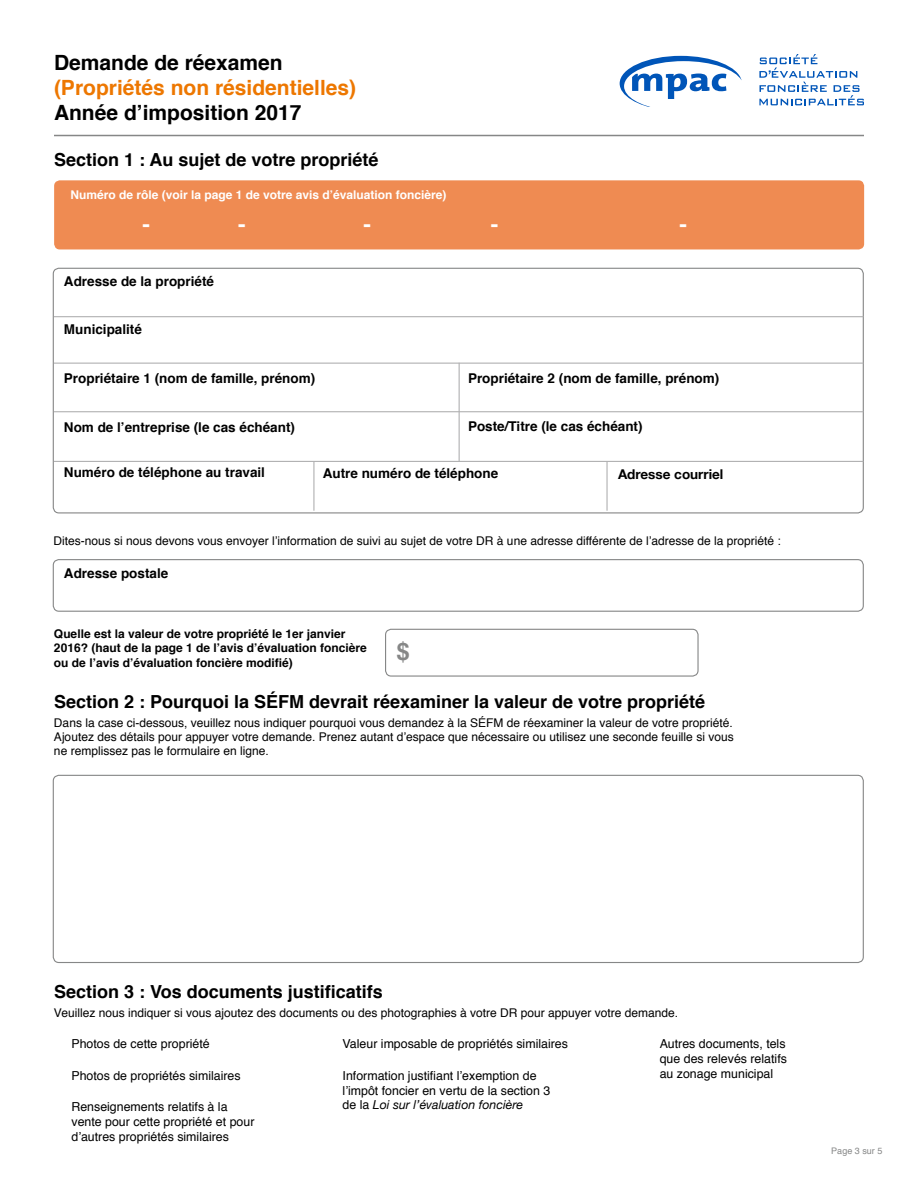
<style>
.page{position:relative;width:918px;height:1188px;background:#fff}
.page>*{position:absolute;margin:0;border:0;box-sizing:border-box;transform-origin:0 0}
.t1{font:700 24px "Helvetica";color:#868787}
.t2{font:700 22.5px "Helvetica";color:#fff}
.t3{font:700 21px/25.2px "Helvetica";color:#000}
.t4{font:700 18px "Helvetica";color:#000}
.t5{font:700 13.5px "Helvetica";color:#000}
.t6{font:700 13.5px "Helvetica Neue";color:#000}
.t7{font:12.3px/14.9px "Helvetica";color:#000}
.t8{font:italic 12.3px "Helvetica Neue";color:#000}
.t9{font:12px/14.4px "Helvetica";color:#000;text-align:justify}
.t10{font:700 12px/14.4px "Helvetica";color:#000}
.t11{font:700 12px "Helvetica";color:#fff}
.t12{font:9px "Helvetica";color:#868787}
.s1{color:#ed7700}
.s2{font-family:"Helvetica";font-style:normal}
</style>
<div class="page">
<hr style="left:54px;top:135px;width:810px;height:1px;background:#868787">
<div style="left:54px;top:180px;width:810px;height:69px;background:#ef8b52;border-radius:6px"></div>
<div style="left:53px;top:268px;width:811px;height:245px;border:1px solid #868787;border-radius:6px"></div>
<div style="left:53px;top:559px;width:811px;height:53px;border:1px solid #868787;border-radius:6px"></div>
<div style="left:53px;top:775px;width:811px;height:188px;border:1px solid #868787;border-radius:6px"></div>
<div style="left:385px;top:629px;width:314px;height:48px;border:1px solid #868787;border-radius:6px"></div>
<hr style="left:54px;top:316px;width:810px;height:1px;background:#b1b1b2">
<hr style="left:54px;top:363px;width:810px;height:1px;background:#b1b1b2">
<hr style="left:54px;top:411px;width:810px;height:1px;background:#b1b1b2">
<hr style="left:54px;top:461px;width:810px;height:1px;background:#b1b1b2">
<hr style="left:459px;top:363px;width:1px;height:98px;background:#b1b1b2">
<hr style="left:313px;top:461px;width:1px;height:50px;background:#b1b1b2">
<hr style="left:606px;top:461px;width:2px;height:50px;background:#b1b1b2">
<svg style="left:620px;top:56px;width:122px;height:50px"></svg>
<svg style="left:759px;top:54px;width:105px;height:51px"></svg>
<h1 class="t3" style="left:54px;top:50px;width:304px">Demande de réexamen <span class="s1">(Propriétés non résidentielles)<br></span>Année d’imposition 2017</h1>
<h2 class="t4" style="left:54px;top:145px;width:326px">Section 1 : Au sujet de votre propriété</h2>
<p class="t11" style="left:70px;top:185px;width:378px">Numéro de rôle (voir la page 1 de votre avis d’évaluation foncière)</p>
<h2 class="t2" style="left:142px;top:206px;width:9px">-</h2>
<h2 class="t2" style="left:238px;top:206px;width:9px">-</h2>
<h2 class="t2" style="left:363px;top:206px;width:9px">-</h2>
<h2 class="t2" style="left:491px;top:206px;width:9px">-</h2>
<h2 class="t2" style="left:680px;top:206px;width:9px">-</h2>
<p class="t5" style="left:64px;top:270px;width:152px">Adresse de la propriété</p>
<p class="t5" style="left:64px;top:319px;width:80px">Municipalité</p>
<p class="t5" style="left:64px;top:367px;width:253px">Propriétaire 1 (nom de famille, prénom)</p>
<p class="t5" style="left:64px;top:416px;width:233px">Nom de l’entreprise (le cas échéant)</p>
<p class="t5" style="left:64px;top:462px;width:203px">Numéro de téléphone au travail</p>
<p class="t5" style="left:468px;top:367px;width:253px">Propriétaire 2 (nom de famille, prénom)</p>
<p class="t5" style="left:468px;top:416px;width:176px">Poste/Titre (le cas échéant)</p>
<p class="t5" style="left:323px;top:462px;width:177px">Autre numéro de téléphone</p>
<p class="t6" style="left:618px;top:463px;width:107px">Adresse courriel</p>
<p class="t9" style="left:53px;top:533px;width:729px">Dites-nous si nous devons vous envoyer l’information de suivi au sujet de votre DR à une adresse différente de l’adresse de la propriété :</p>
<p class="t5" style="left:64px;top:562px;width:106px">Adresse postale</p>
<p class="t10" style="left:54px;top:626px;width:314px">Quelle est la valeur de votre propriété le 1er janvier<br>2016? (haut de la page 1 de l’avis d’évaluation foncière ou de l’avis d’évaluation foncière modifié)</p>
<h2 class="t4" style="left:54px;top:687px;width:653px">Section 2 : Pourquoi la SÉFM devrait réexaminer la valeur de votre propriété</h2>
<p class="t9" style="left:54px;top:716px;width:681px">Dans la case ci-dessous, veuillez nous indiquer pourquoi vous demandez à la SÉFM de réexaminer la valeur de votre propriété.<br>Ajoutez des détails pour appuyer votre demande. Prenez autant d’espace que nécessaire ou utilisez une seconde feuille si vous ne remplissez pas le formulaire en ligne.</p>
<h1 class="t1" style="left:397px;top:633px;width:15px">$</h1>
<h2 class="t4" style="left:54px;top:977px;width:330px">Section 3 : Vos documents justificatifs</h2>
<p class="t9" style="left:54px;top:1006px;width:626px">Veuillez nous indiquer si vous ajoutez des documents ou des photographies à votre DR pour appuyer votre demande.</p>
<p class="t7" style="left:71px;top:1037px;width:140px">Photos de cette propriété</p>
<p class="t7" style="left:71px;top:1068px;width:171px">Photos de propriétés similaires</p>
<p class="t7" style="left:71px;top:1100px;width:184px">Renseignements relatifs à la vente pour cette propriété et pour d’autres propriétés similaires</p>
<p class="t7" style="left:343px;top:1037px;width:227px">Valeur imposable de propriétés similaires</p>
<p class="t7" style="left:343px;top:1068px;width:209px">Information justifiant l’exemption de l’impôt foncier en vertu de la section 3</p>
<p class="t8" style="left:343px;top:1096px;width:182px"><span class="s2">de la</span> Loi sur l’évaluation foncière</p>
<p class="t7" style="left:660px;top:1037px;width:129px;text-align:justify">Autres documents, tels que des relevés relatifs au zonage municipal</p>
<p class="t12" style="left:831px;top:1144px;width:53px">Page 3 sur 5</p>
</div>
